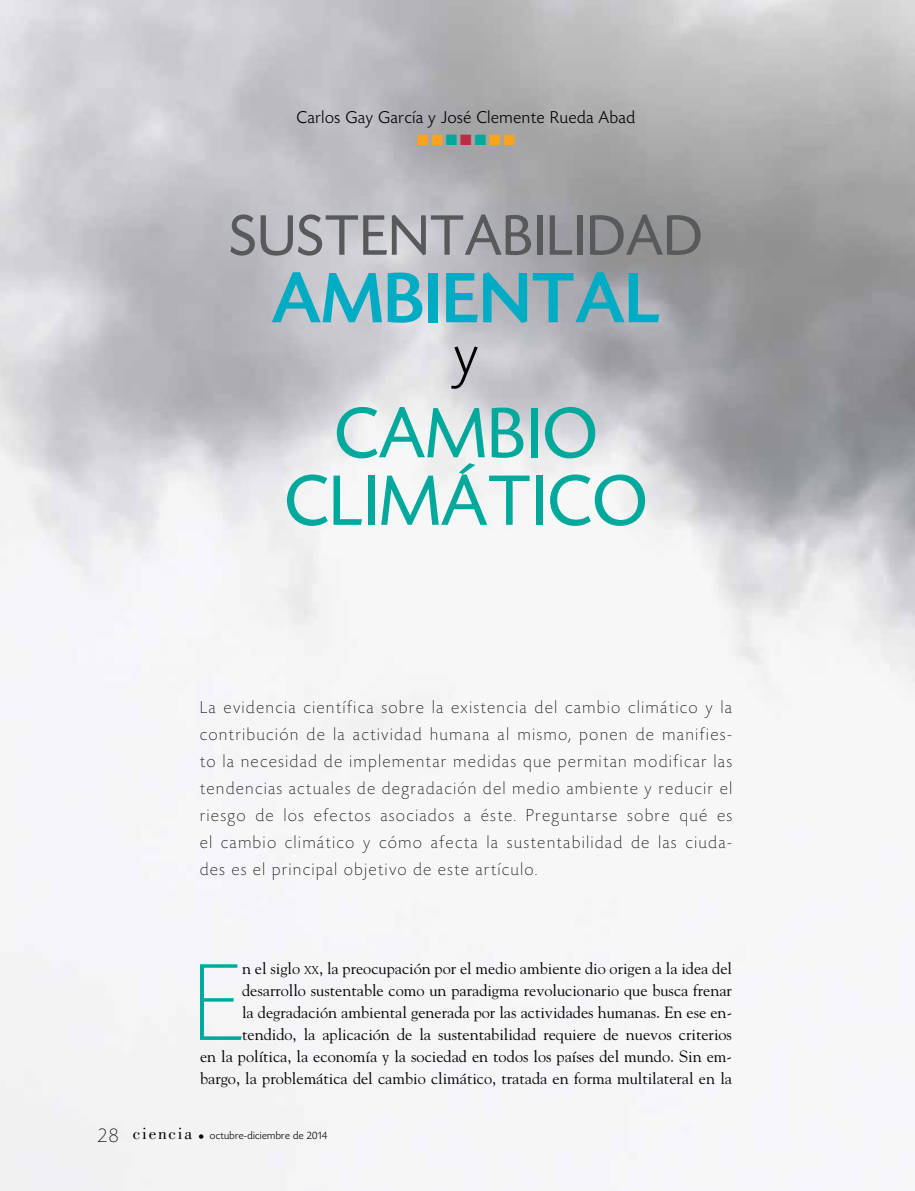
<style>
.page{position:relative;width:915px;height:1191px;background:#fff}
.page>*{position:absolute;margin:0;border:0;box-sizing:border-box;transform-origin:0 0}
.t1{font:200 115.2px "Today HEF";color:#00a99b}
.t2{font:75px/67.5px "Today HEF";letter-spacing:.03em;color:#00a99b;text-align:center}
.t3{font:500 75px "Today HEF";letter-spacing:.03em;color:#00acc3}
.t4{font:60px "Today HEF";letter-spacing:.03em;color:#58595b}
.t5{font:300 60px "Today HEF";color:#000}
.t6{font:200 18px/27px "Today HEF";letter-spacing:.1em;color:#000;text-align:justify}
.t7{font:300 18px "Today HEF";letter-spacing:.04em;color:#000}
.t8{font:16.2px/21.8px "Goudy";color:#000;text-align:right}
.t9{font:15px "Zapf Dingbats ITC";color:#faa41d}
.t10{font:300 11.25px "Today HEF";letter-spacing:.03em;color:#000}
.s1{color:#00a99b}
.s2{color:#bb2d45}
.s3{font-size:11.4px}
.s4{font-weight:200;font-size:21px}
.s5{font-family:"Bodoni";font-weight:400;font-size:17.25px}
.s6{font-weight:200;font-size:13.5px}
</style>
<div class="page">
<p class="t7" style="left:297px;top:108px;width:339px">Carlos Gay García y José Clemente Rueda Abad</p>
<p class="t9" style="left:417px;top:132px;width:99px">■■<span class="s1">■</span><span class="s2">■</span><span class="s1">■</span>■■</p>
<h3 class="t4" style="left:230px;top:204px;width:473px">SUSTENTABILIDAD</h3>
<h2 class="t3" style="left:272px;top:259px;width:388px">AMBIENTAL</h2>
<h3 class="t5" style="left:454px;top:323px;width:25px">y</h3>
<h2 class="t2" style="left:285px;top:402px;width:363px">CAMBIO<br>CLIMÁTICO</h2>
<p class="t6" style="left:200px;top:694px;width:533px">La evidencia científica sobre la existencia del cambio climático y la contribución de la actividad humana al mismo, ponen de manifies&shy;to la necesidad de implementar medidas que permitan modificar las tendencias actuales de degradación del medio ambiente y reducir el riesgo de los efectos asociados a éste. Preguntarse sobre qué es el cambio climático y cómo afecta la sustentabilidad de las ciuda&shy;des es el principal objetivo de este artículo.</p>
<p class="t8" style="left:200px;top:957px;width:533px">n el siglo <span class="s3">xx</span>, la preocupación por el medio ambiente dio origen a la idea del desarrollo sustentable como un paradigma revolucionario que busca frenar<br>la degradación ambiental generada por las actividades humanas. En ese en&shy;tendido, la aplicación de la sustentabilidad requiere de nuevos criterios<br>en la política, la economía y la sociedad en todos los países del mundo. Sin em&shy;bargo, la problemática del cambio climático, tratada en forma multilateral en la</p>
<h1 class="t1" style="left:193px;top:944px;width:50px">E</h1>
<p class="t10" style="left:98px;top:1129px;width:231px"><span class="s4">28</span> <span class="s5">ciencia</span> <span class="s6">•</span> octubre-diciembre de 2014</p>
</div>
